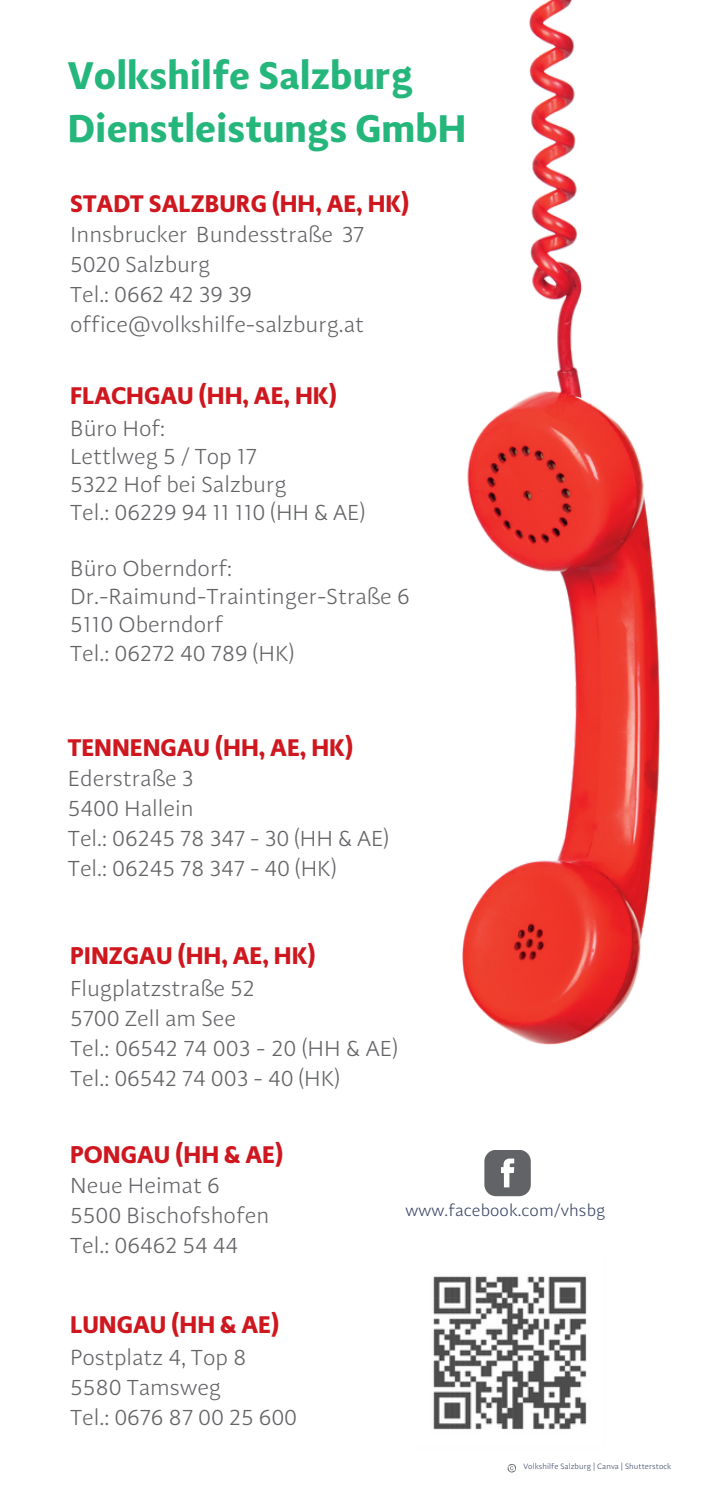
<style>
.page{position:relative;width:702px;height:1489px;background:#fff}
.page>*{position:absolute;margin:0;border:0;box-sizing:border-box;transform-origin:0 0}
.t1{font:700 40px/52.5px "Adagio Sans";color:#25b67c}
.t2{font:700 25px "Adagio Sans";color:#ce171e}
.t3{font:700 24.75px "Adagio Sans";color:#ce171e}
.t4{font:300 22.5px/30px "Adagio Sans";color:#626366}
.t5{font:300 22.25px/30px "Adagio Sans";color:#626366}
.t6{font:300 16.75px "Adagio Sans";letter-spacing:.005em;color:#334061}
.t7{font:300 8px "Adagio Sans";letter-spacing:.005em;color:#334061}
</style>
<div class="page">
<img style="left:462px;top:0;width:197px;height:1045px">
<svg style="left:507px;top:1464px;width:9px;height:8px"></svg>
<img style="left:433px;top:1276px;width:154px;height:154px">
<svg style="left:484px;top:1150px;width:46px;height:46px;background:#7b7b7e"></svg>
<p class="t1" style="left:68px;top:48px;width:399px">Volkshilfe Salzburg<br>Dienstleistungs GmbH</p>
<h1 class="t3" style="left:70px;top:188px;width:340px">STADT SALZBURG (HH, AE, HK)</h1>
<h2 class="t5" style="left:70px;top:219px;width:295px">Innsbrucker Bundesstraße 37<br>5020 Salzburg<br>Tel.: 0662 42 39 39 office@volkshilfe-salzburg.at</h2>
<h3 class="t2" style="left:70px;top:380px;width:268px">FLACHGAU (HH, AE, HK)</h3>
<h4 class="t4" style="left:70px;top:413px;width:296px;line-height:28px">Büro Hof:<br>Lettlweg 5 / Top 17<br>5322 Hof bei Salzburg<br>Tel.: 06229 94 11 110 (HH &amp; AE)</h4>
<h2 class="t4" style="left:70px;top:554px;width:341px;line-height:28px">Büro Oberndorf:<br>Dr.-Raimund-Traintinger-Straße 6<br>5110 Oberndorf<br>Tel.: 06272 40 789 (HK)</h2>
<h2 class="t2" style="left:68px;top:732px;width:286px">TENNENGAU (HH, AE, HK)</h2>
<h4 class="t4" style="left:68px;top:763px;width:322px">Ederstraße 3<br>5400 Hallein<br>Tel.: 06245 78 347 - 30 (HH &amp; AE)<br>Tel.: 06245 78 347 - 40 (HK)</h4>
<h3 class="t2" style="left:70px;top:940px;width:247px">PINZGAU (HH, AE, HK)</h3>
<h2 class="t4" style="left:70px;top:973px;width:329px">Flugplatzstraße 52<br>5700 Zell am See<br>Tel.: 06542 74 003 - 20 (HH &amp; AE)<br>Tel.: 06542 74 003 - 40 (HK)</h2>
<h2 class="t2" style="left:70px;top:1139px;width:214px">PONGAU (HH &amp; AE)</h2>
<h4 class="t4" style="left:70px;top:1170px;width:200px">Neue Heimat 6<br>5500 Bischofshofen<br>Tel.: 06462 54 44</h4>
<h4 class="t2" style="left:70px;top:1309px;width:210px">LUNGAU (HH &amp; AE)</h4>
<h2 class="t4" style="left:70px;top:1342px;width:228px">Postplatz 4, Top 8<br>5580 Tamsweg<br>Tel.: 0676 87 00 25 600</h2>
<h4 class="t6" style="left:405px;top:1200px;width:201px">www.facebook.com/vhsbg</h4>
<h5 class="t7" style="left:523px;top:1461px;width:149px">Volkshilfe Salzburg | Canva | Shutterstock</h5>
</div>
